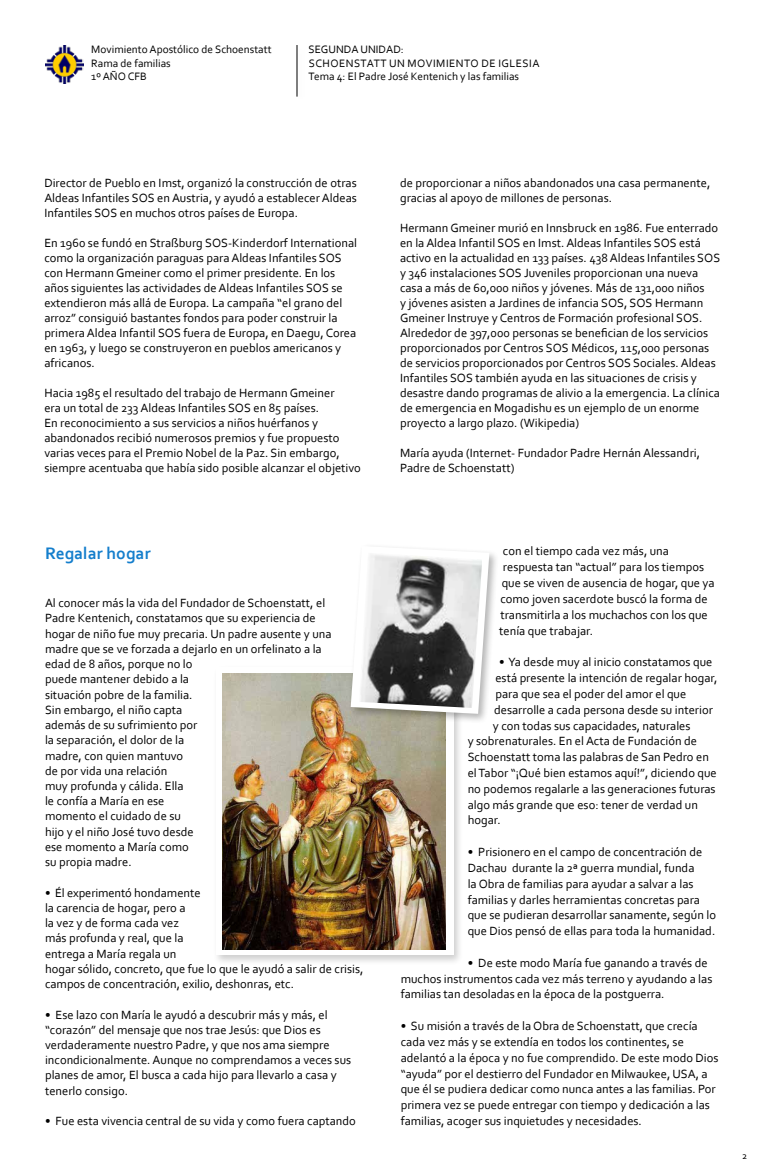
<style>
.page{position:relative;width:766px;height:1170px;background:#fff}
.page>*{position:absolute;margin:0;border:0;box-sizing:border-box;transform-origin:0 0}
.t1{font:700 17.5px "Corbel";color:#147ecc}
.t2{font:12.5px/15px "Corbel";color:#000}
.t3{font:11.25px/13.5px "Corbel";color:#000}
.t4{font:10px "Corbel";color:#000}
</style>
<div class="page">
<div style="left:212px;top:664px;width:251px;height:301px;background:#000;opacity:.2"></div>
<div style="left:216px;top:667px;width:237px;height:288px;background:#fff"></div>
<img style="left:222px;top:673px;width:223px;height:276px">
<div style="left:348px;top:543px;width:151px;height:181px;background:#000;opacity:.3"></div>
<svg style="left:350px;top:546px;width:139px;height:167px"></svg>
<img style="left:359px;top:552px;width:123px;height:156px">
<img style="left:45px;top:45px;width:38px;height:38px">
<div style="left:293px;top:43px;width:14px;height:62px;background:#000;opacity:.2"></div>
<hr style="left:297px;top:45px;width:1px;height:52px;background:#000">
<p class="t3" style="left:91px;top:43px;width:182px">Movimiento Apostólico de Schoenstatt<br>Rama de familias<br>1º AÑO CFB</p>
<p class="t3" style="left:308px;top:43px;width:132px">SEGUNDA UNIDAD:<br>SCHOENSTATT un movimiento</p>
<p class="t3" style="left:308px;top:56px;width:214px;text-align:right">de Iglesia<br>Tema 4: El Padre José Kentenich y las familias</p>
<p class="t2" style="left:44px;top:175px;width:314px;text-align:justify">Director de Pueblo en Imst, organizó la construcción de otras Aldeas Infantiles SOS en Austria, y ayudó a establecer Aldeas Infantiles SOS en muchos otros países de Europa.</p>
<p class="t2" style="left:44px;top:235px;width:314px">En 1960 se fundó en Straßburg SOS-Kinderdorf International como la organización paraguas para Aldeas Infantiles SOS con Hermann Gmeiner como el primer presidente. En los años siguientes las actividades de Aldeas Infantiles SOS se extendieron más allá de Europa. La campaña “el grano del arroz” consiguió bastantes fondos para poder construir la primera Aldea Infantil SOS fuera de Europa, en Daegu, Corea en 1963, y luego se construyeron en pueblos americanos y africanos.</p>
<p class="t2" style="left:44px;top:385px;width:318px">Hacia 1985 el resultado del trabajo de Hermann Gmeiner<br>era un total de 233 Aldeas Infantiles SOS en 85 países.<br>En reconocimiento a sus servicios a niños huérfanos y abandonados recibió numerosos premios y fue propuesto varias veces para el Premio Nobel de la Paz. Sin embargo, siempre acentuaba que había sido posible alcanzar el objetivo</p>
<h1 class="t1" style="left:45px;top:542px;width:107px">Regalar hogar</h1>
<p class="t2" style="left:45px;top:595px;width:288px">Al conocer más la vida del Fundador de Schoenstatt, el<br>Padre Kentenich, constatamos que su experiencia de hogar de niño fue muy precaria. Un padre ausente y una madre que se ve forzada a dejarlo en un orfelinato a la edad de 8 años, porque no lo<br>puede mantener debido a la<br>situación pobre de la familia.<br>Sin embargo, el niño capta<br>además de su sufrimiento por<br>la separación, el dolor de la<br>madre, con quien mantuvo<br>de por vida una relación<br>muy profunda y cálida. Ella<br>le confía a María en ese<br>momento el cuidado de su<br>hijo y el niño José tuvo desde<br>ese momento a María como<br>su propia madre.</p>
<p class="t2" style="left:45px;top:884px;width:320px">• Él experimentó hondamente<br>la carencia de hogar, pero a<br>la vez y de forma cada vez<br>más profunda y real, que la<br>entrega a María regala un<br>hogar sólido, concreto, que fue lo que le ayudó a salir de crisis, campos de concentración, exilio, deshonras, etc.</p>
<p class="t2" style="left:45px;top:1006px;width:307px">• Ese lazo con María le ayudó a descubrir más y más, el “corazón” del mensaje que nos trae Jesús: que Dios es verdaderamente nuestro Padre, y que nos ama siempre incondicionalmente. Aunque no comprendamos a veces sus planes de amor, El busca a cada hijo para llevarlo a casa y tenerlo consigo.</p>
<p class="t2" style="left:45px;top:1112px;width:312px">• Fue esta vivencia central de su vida y como fuera captando</p>
<p class="t2" style="left:400px;top:175px;width:312px">de proporcionar a niños abandonados una casa permanente, gracias al apoyo de millones de personas.</p>
<p class="t2" style="left:400px;top:220px;width:321px">Hermann Gmeiner murió en Innsbruck en 1986. Fue enterrado en la Aldea Infantil SOS en Imst. Aldeas Infantiles SOS está activo en la actualidad en 133 países. 438 Aldeas Infantiles SOS y 346 instalaciones SOS Juveniles proporcionan una nueva casa a más de 60,000 niños y jóvenes. Más de 131,000 niños<br>y jóvenes asisten a Jardines de infancia SOS, SOS Hermann Gmeiner Instruye y Centros de Formación profesional SOS.<br>Alrededor de 397,000 personas se benefician de los servicios proporcionados por Centros SOS Médicos, 115,000 personas de servicios proporcionados por Centros SOS Sociales. Aldeas Infantiles SOS también ayuda en las situaciones de crisis y desastre dando programas de alivio a la emergencia. La clínica de emergencia en Mogadishu es un ejemplo de un enorme proyecto a largo plazo. (Wikipedia)</p>
<p class="t2" style="left:400px;top:445px;width:301px">María ayuda (Internet- Fundador Padre Hernán Alessandri,<br>Padre de Schoenstatt)</p>
<p class="t2" style="left:499px;top:543px;width:217px;line-height:15.8px">con el tiempo cada vez más, una respuesta tan “actual” para los tiempos que se viven de ausencia de hogar, que ya como joven sacerdote buscó la forma de transmitirla a los muchachos con los que tenía que trabajar.</p>
<p class="t2" style="left:499px;top:654px;width:215px">• Ya desde muy al inicio constatamos que</p>
<p class="t2" style="left:495px;top:670px;width:223px">está presente la intención de regalar hogar,</p>
<p class="t2" style="left:495px;top:685px;width:192px">para que sea el poder del amor el que</p>
<p class="t2" style="left:494px;top:701px;width:220px">desarrolle a cada persona desde su interior</p>
<p class="t2" style="left:493px;top:717px;width:199px">y con todas sus capacidades, naturales</p>
<p class="t2" style="left:467px;top:733px;width:231px">y sobrenaturales. En el Acta de Fundación de</p>
<p class="t2" style="left:467px;top:749px;width:242px">Schoenstatt toma las palabras de San Pedro en</p>
<p class="t2" style="left:467px;top:765px;width:250px">el Tabor “¡Qué bien estamos aquí!”, diciendo que</p>
<p class="t2" style="left:467px;top:780px;width:249px">no podemos regalarle a las generaciones futuras</p>
<p class="t2" style="left:467px;top:796px;width:232px">algo más grande que eso: tener de verdad un</p>
<p class="t2" style="left:467px;top:812px;width:34px">hogar.</p>
<p class="t2" style="left:467px;top:843px;width:250px;line-height:15.8px">• Prisionero en el campo de concentración de Dachau durante la 2ª guerra mundial, funda<br>la Obra de familias para ayudar a salvar a las familias y darles herramientas concretas para que se pudieran desarrollar sanamente, según lo que Dios pensó de ellas para toda la humanidad.</p>
<p class="t2" style="left:400px;top:954px;width:313px;line-height:15.8px;text-indent:67px">• De este modo María fue ganando a través de muchos instrumentos cada vez más terreno y ayudando a las familias tan desoladas en la época de la postguerra.</p>
<p class="t2" style="left:400px;top:1017px;width:319px;line-height:15.8px">• Su misión a través de la Obra de Schoenstatt, que crecía cada vez más y se extendía en todos los continentes, se adelantó a la época y no fue comprendido. De este modo Dios “ayuda” por el destierro del Fundador en Milwaukee, USA, a que él se pudiera dedicar como nunca antes a las familias. Por primera vez se puede entregar con tiempo y dedicación a las familias, acoger sus inquietudes y necesidades.</p>
<p class="t4" style="left:741px;top:1149px;width:7px">2</p>
</div>
